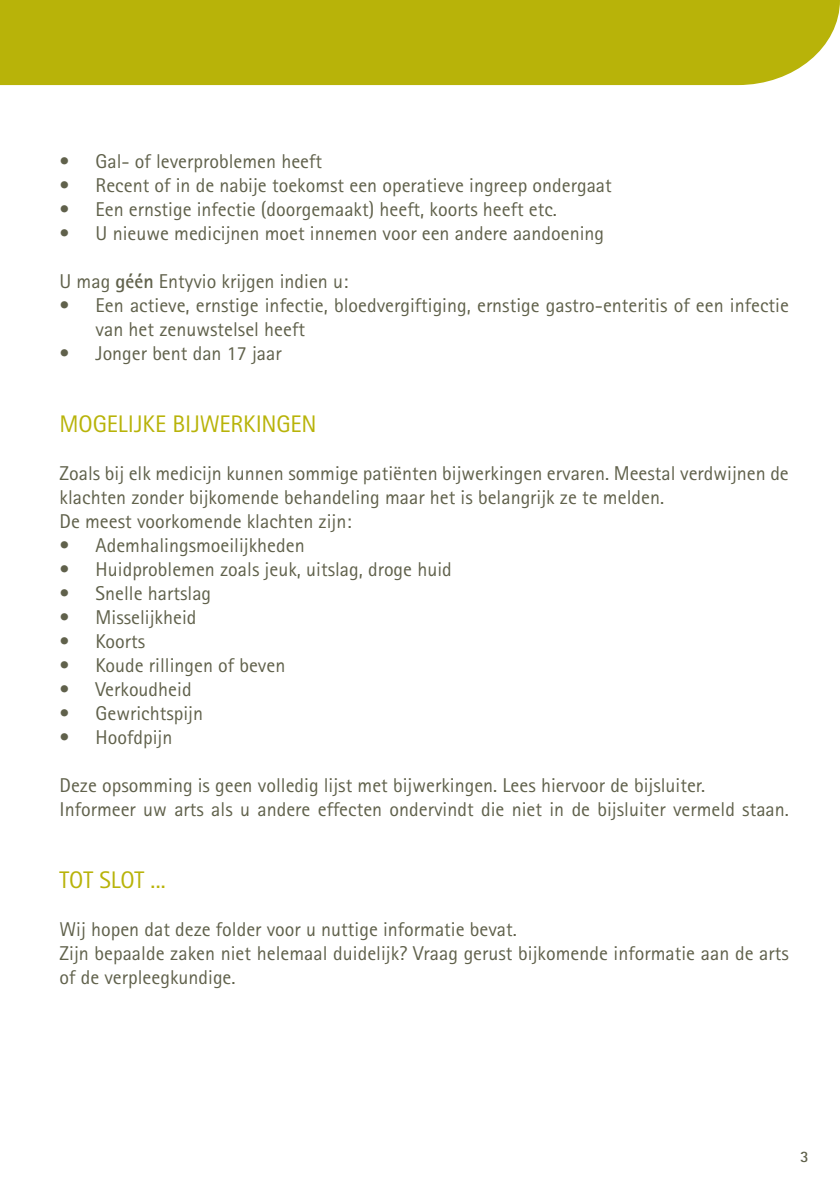
<style>
.page{position:relative;width:840px;height:1191px;background:#fff}
.page>*{position:absolute;margin:0;border:0;box-sizing:border-box;transform-origin:0 0}
.tekst{font:24px "Rotis Sans Serif Std";letter-spacing:-.005em;color:#b8b309}
.tekst-2{font:20px/24px "Rotis Sans Serif Std";color:#60614b}
.t1{font:700 16px "Rotis Sans Serif Std";color:#60614b}
.s1{font-weight:700}
</style>
<div class="page">
<div style="left:0;top:0;width:839px;height:85px;background:#b8b309"></div>
<p class="tekst-2" style="left:60px;top:149px;width:264px">• Gal- of leverproblemen heeft</p>
<p class="tekst-2" style="left:60px;top:173px;width:553px">• Recent of in de nabije toekomst een operatieve ingreep ondergaat</p>
<p class="tekst-2" style="left:60px;top:197px;width:498px">• Een ernstige infectie (doorgemaakt) heeft, koorts heeft etc.</p>
<p class="tekst-2" style="left:60px;top:221px;width:545px">• U nieuwe medicijnen moet innemen voor een andere aandoening</p>
<p class="tekst-2" style="left:60px;top:269px;width:290px">U mag <span class="s1">géén</span> Entyvio krijgen indien u:</p>
<p class="tekst-2" style="left:96px;top:293px;width:694px;text-indent:-36px">• Een actieve, ernstige infectie, bloedvergiftiging, ernstige gastro-enteritis of een infectie van het zenuwstelsel heeft</p>
<p class="tekst-2" style="left:60px;top:341px;width:223px">• Jonger bent dan 17 jaar</p>
<p class="tekst" style="left:60px;top:410px;width:258px">MOGELIJKE BIJWERKINGEN</p>
<p class="tekst-2" style="left:60px;top:461px;width:730px">Zoals bij elk medicijn kunnen sommige patiënten bijwerkingen ervaren. Meestal verdwijnen de klachten zonder bijkomende behandeling maar het is belangrijk ze te melden.</p>
<p class="tekst-2" style="left:60px;top:509px;width:293px">De meest voorkomende klachten zijn:</p>
<p class="tekst-2" style="left:60px;top:533px;width:246px">• Ademhalingsmoeilijkheden</p>
<p class="tekst-2" style="left:60px;top:557px;width:393px">• Huidproblemen zoals jeuk, uitslag, droge huid</p>
<p class="tekst-2" style="left:60px;top:581px;width:153px">• Snelle hartslag</p>
<p class="tekst-2" style="left:60px;top:605px;width:138px">• Misselijkheid</p>
<p class="tekst-2" style="left:60px;top:629px;width:87px">• Koorts</p>
<p class="tekst-2" style="left:60px;top:653px;width:227px">• Koude rillingen of beven</p>
<p class="tekst-2" style="left:60px;top:677px;width:133px">• Verkoudheid</p>
<p class="tekst-2" style="left:60px;top:701px;width:145px">• Gewrichtspijn</p>
<p class="tekst-2" style="left:60px;top:725px;width:114px">• Hoofdpijn</p>
<p class="tekst-2" style="left:60px;top:773px;width:646px">Deze opsomming is geen volledig lijst met bijwerkingen. Lees hiervoor de bijsluiter.</p>
<p class="tekst-2" style="left:60px;top:797px;width:730px">Informeer uw arts als u andere effecten ondervindt die niet in de bijsluiter vermeld staan.</p>
<p class="tekst" style="left:60px;top:866px;width:108px">TOT SLOT ...</p>
<p class="tekst-2" style="left:60px;top:917px;width:458px">Wij hopen dat deze folder voor u nuttige informatie bevat.</p>
<p class="tekst-2" style="left:60px;top:941px;width:730px">Zijn bepaalde zaken niet helemaal duidelijk? Vraag gerust bijkomende informatie aan de arts of de verpleegkundige.</p>
<p class="t1" style="left:799px;top:1146px;width:10px">3</p>
</div>
